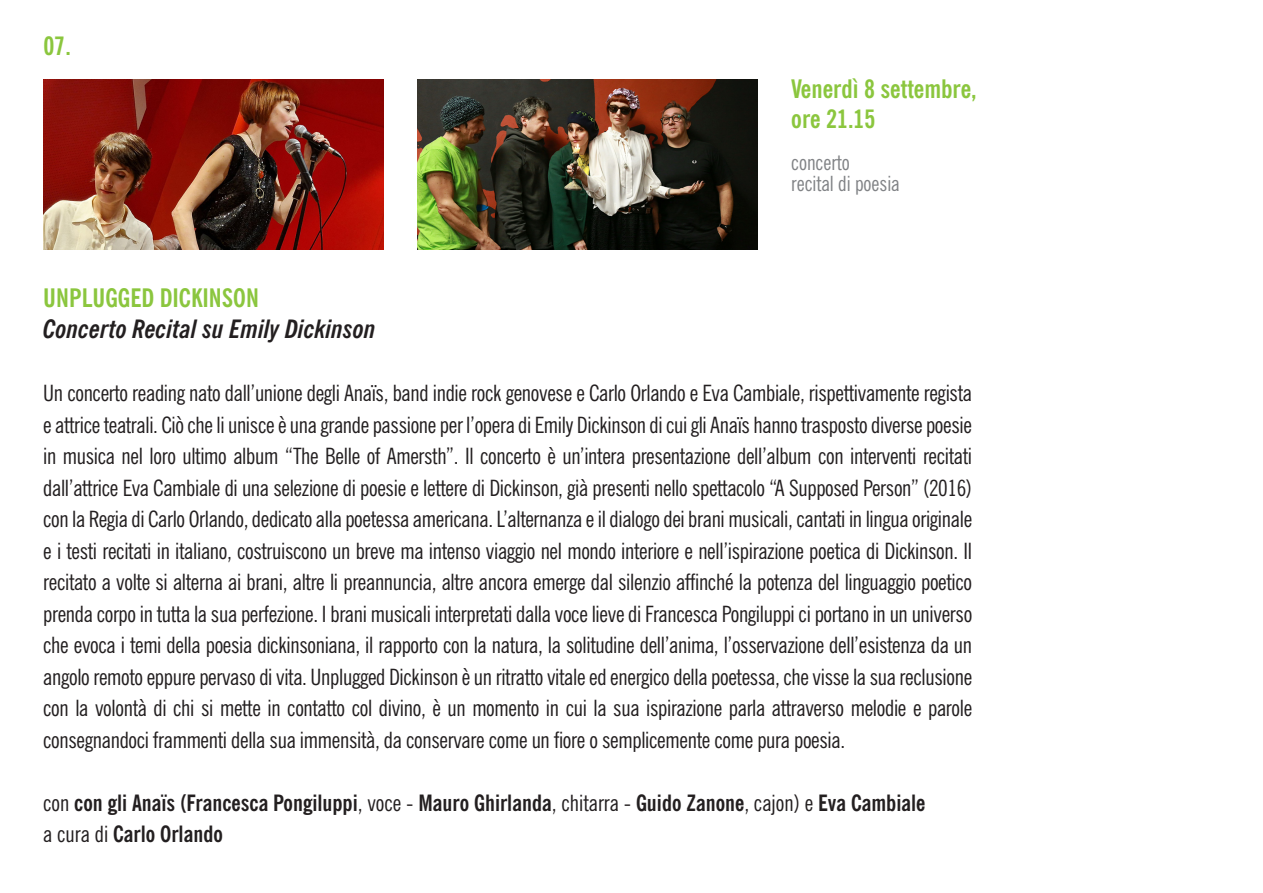
<style>
.page{position:relative;width:1263px;height:893px;background:#fff}
.page>*{position:absolute;margin:0;border:0;box-sizing:border-box;transform-origin:0 0}
.t1{font:700 condensed 25.5px/30.6px "News Gothic BT";color:#8bc63e}
.t2{font:italic 700 condensed 25.5px "News Gothic BT";color:#231f20}
.t3{font:condensed 22.5px/31.5px "News Gothic BT";letter-spacing:-.015em;color:#231f20;text-align:justify}
.t4{font:700 condensed 22.5px/31.5px "News Gothic BT";color:#231f20}
.t5{font:condensed 21px/21px "News Gothic BT";letter-spacing:-.005em;color:#818386}
.s1{font-weight:400}
</style>
<div class="page">
<img style="left:43px;top:79px;width:340px;height:170px">
<img style="left:417px;top:79px;width:340px;height:170px">
<p class="t1" style="left:43px;top:30px;width:29px">07.</p>
<p class="t1" style="left:43px;top:282px;width:217px">UNPLUGGED DICKINSON</p>
<p class="t2" style="left:43px;top:314px;width:334px">Concerto Recital su Emily Dickinson</p>
<p class="t1" style="left:791px;top:73px;width:187px">Venerdì 8 settembre, ore 21.15</p>
<p class="t5" style="left:791px;top:152px;width:110px">concerto<br>recital di poesia</p>
<p class="t3" style="left:43px;top:377px;width:930px">Un concerto reading nato dall’unione degli Anaïs, band indie rock genovese e Carlo Orlando e Eva Cambiale, rispettivamente regista e attrice teatrali. Ciò che li unisce è una grande passione per l’opera di Emily Dickinson di cui gli Anaïs hanno trasposto diverse poesie in musica nel loro ultimo album “The Belle of Amersth”. Il concerto è un’intera presentazione dell’album con interventi recitati dall’attrice Eva Cambiale di una selezione di poesie e lettere di Dickinson, già presenti nello spettacolo “A Supposed Person” (2016) con la Regia di Carlo Orlando, dedicato alla poetessa americana. L’alternanza e il dialogo dei brani musicali, cantati in lingua originale e i testi recitati in italiano, costruiscono un breve ma intenso viaggio nel mondo interiore e nell’ispirazione poetica di Dickinson. Il recitato a volte si alterna ai brani, altre li preannuncia, altre ancora emerge dal silenzio affinché la potenza del linguaggio poetico prenda corpo in tutta la sua perfezione. I brani musicali interpretati dalla voce lieve di Francesca Pongiluppi ci portano in un universo che evoca i temi della poesia dickinsoniana, il rapporto con la natura, la solitudine dell’anima, l’osservazione dell’esistenza da un angolo remoto eppure pervaso di vita. Unplugged Dickinson è un ritratto vitale ed energico della poetessa, che visse la sua reclusione con la volontà di chi si mette in contatto col divino, è un momento in cui la sua ispirazione parla attraverso melodie e parole consegnandoci frammenti della sua immensità, da conservare come un fiore o semplicemente come pura poesia.</p>
<p class="t4" style="left:43px;top:787px;width:884px"><span class="s1">con</span> con gli Anaïs (Francesca Pongiluppi<span class="s1">, voce -</span> Mauro Ghirlanda<span class="s1">, chitarra -</span> Guido Zanone<span class="s1">, cajon) e</span> Eva Cambiale <span class="s1">a cura di</span> Carlo Orlando</p>
</div>
